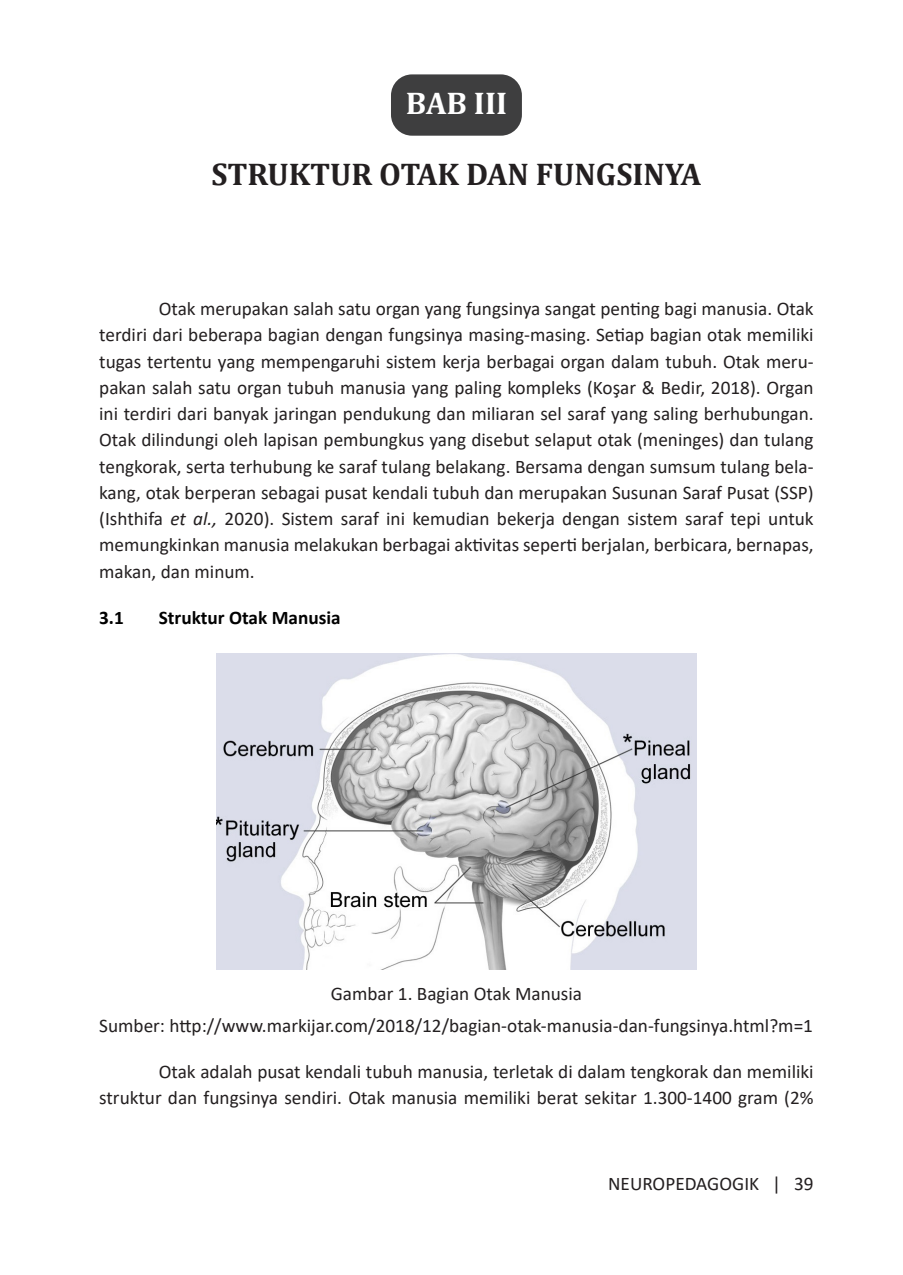
<style>
.page{position:relative;width:903px;height:1275px;background:#fff}
.page>*{position:absolute;margin:0;border:0;box-sizing:border-box;transform-origin:0 0}
.t1{font:700 31.5px "Cambria";color:#231f20}
.t2{font:700 31.5px "Cambria";color:#fff}
.t3{font:19.25px/26.2px "Calibri";color:#231f20;text-align:justify}
.t4{font:700 19.25px "Calibri";color:#000}
.s1{font-style:italic}
</style>
<div class="page">
<div style="left:391px;top:74px;width:131px;height:62px;background:#3e3e3f;border-radius:21px"></div>
<img style="left:216px;top:653px;width:480px;height:316px">
<h1 class="t2" style="left:406px;top:81px;width:103px">BAB III</h1>
<h1 class="t1" style="left:212px;top:152px;width:491px">STRUKTUR OTAK DAN FUNGSINYA</h1>
<p class="t3" style="left:99px;top:295px;width:716px;text-indent:60px">Otak merupakan salah satu organ yang fungsinya sangat penting bagi manusia. Otak terdiri dari beberapa bagian dengan fungsinya masing-masing. Setiap bagian otak memiliki tugas tertentu yang mempengaruhi sistem kerja berbagai organ dalam tubuh. Otak meru&shy;pakan salah satu organ tubuh manusia yang paling kompleks (Koşar &amp; Bedir, 2018). Organ ini terdiri dari banyak jaringan pendukung dan miliaran sel saraf yang saling berhubungan.<br>Otak dilindungi oleh lapisan pembungkus yang disebut selaput otak (meninges) dan tulang tengkorak, serta terhubung ke saraf tulang belakang. Bersama dengan sumsum tulang bela&shy;kang, otak berperan sebagai pusat kendali tubuh dan merupakan Susunan Saraf Pusat (SSP) (Ishthifa <span class="s1">et al.,</span> 2020). Sistem saraf ini kemudian bekerja dengan sistem saraf tepi untuk memungkinkan manusia melakukan berbagai aktivitas seperti berjalan, berbicara, bernapas, makan, dan minum.</p>
<p class="t4" style="left:99px;top:604px;width:26px">3.1</p>
<p class="t4" style="left:159px;top:604px;width:183px">Struktur Otak Manusia</p>
<p class="t3" style="left:99px;top:978px;width:715px;line-height:31.2px;text-align:center">Gambar 1. Bagian Otak Manusia<br>Sumber: http://www.markijar.com/2018/12/bagian-otak-manusia-dan-fungsinya.html?m=1</p>
<p class="t3" style="left:99px;top:1058px;width:716px;text-align:right">Otak adalah pusat kendali tubuh manusia, terletak di dalam tengkorak dan memiliki struktur dan fungsinya sendiri. Otak manusia memiliki berat sekitar 1.300-1400 gram (2%</p>
<p class="t3" style="left:608px;top:1170px;width:207px">NEUROPEDAGOGIK | 39</p>
</div>
